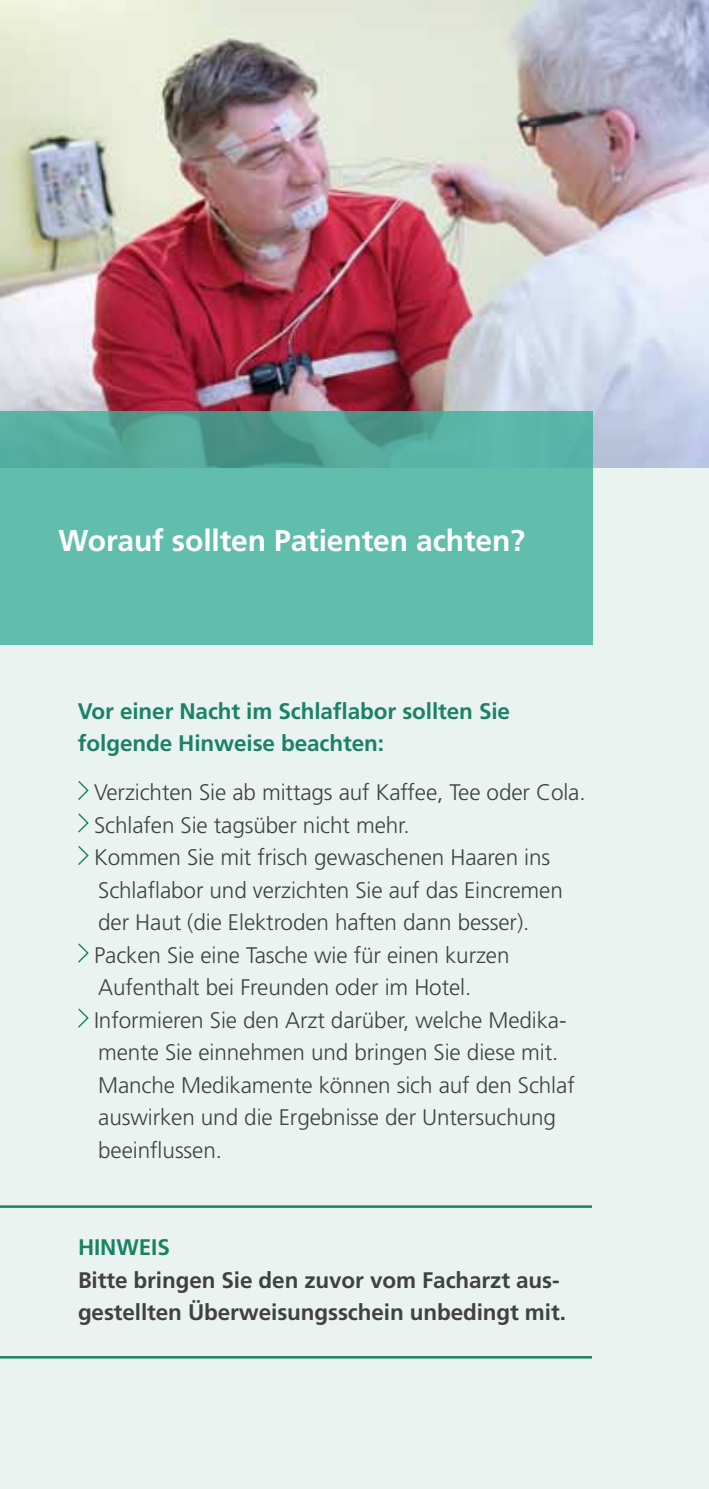
<style>
.page{position:relative;width:709px;height:1489px;background:#fff}
.page>*{position:absolute;margin:0;border:0;box-sizing:border-box;transform-origin:0 0}
.t1{font:700 30px "Frutiger LT";letter-spacing:-.005em;color:#fff}
.t2{font:300 22.5px/32.5px "Frutiger LT";letter-spacing:-.005em;color:#414042}
.t3{font:700 22.5px/32.5px "Frutiger LT";letter-spacing:-.005em;color:#414042}
.t4{font:700 22.5px/32.5px "Frutiger LT";letter-spacing:-.005em;color:#1a8265}
</style>
<div class="page">
<div style="left:0;top:0;width:709px;height:1488px;background:#eaf3f0"></div>
<svg style="left:78px;top:781px;width:11px;height:19px"></svg>
<svg style="left:78px;top:813px;width:11px;height:20px"></svg>
<svg style="left:78px;top:846px;width:11px;height:19px"></svg>
<svg style="left:78px;top:943px;width:11px;height:20px"></svg>
<svg style="left:78px;top:1008px;width:11px;height:20px"></svg>
<img style="left:0;top:0;width:709px;height:468px">
<svg style="left:0;top:411px;width:592px;height:234px;background:#5db8a7"></svg>
<hr style="left:0;top:1205px;width:592px;height:2px;background:#1a8265">
<hr style="left:0;top:1355px;width:592px;height:3px;background:#1a8265">
<h1 class="t1" style="left:58px;top:522px;width:468px">Worauf sollten Patienten achten?</h1>
<p class="t4" style="left:78px;top:694px;width:433px">Vor einer Nacht im Schlaflabor sollten Sie folgende Hinweise beachten:</p>
<p class="t2" style="left:94px;top:776px;width:493px">Verzichten Sie ab mittags auf Kaffee, Tee oder Cola.<br>Schlafen Sie tagsüber nicht mehr.<br>Kommen Sie mit frisch gewaschenen Haaren ins Schlaflabor und verzichten Sie auf das Eincremen der Haut (die Elektroden haften dann besser).<br>Packen Sie eine Tasche wie für einen kurzen Aufenthalt bei Freunden oder im Hotel.<br>Informieren Sie den Arzt darüber, welche Medika&shy;mente Sie einnehmen und bringen Sie diese mit.<br>Manche Medikamente können sich auf den Schlaf auswirken und die Ergebnisse der Untersuchung beeinflussen.</p>
<p class="t4" style="left:78px;top:1231px;width:93px">HINWEIS</p>
<p class="t3" style="left:78px;top:1263px;width:489px">Bitte bringen Sie den zuvor vom Facharzt aus&shy;gestellten Überweisungsschein unbedingt mit.</p>
</div>
